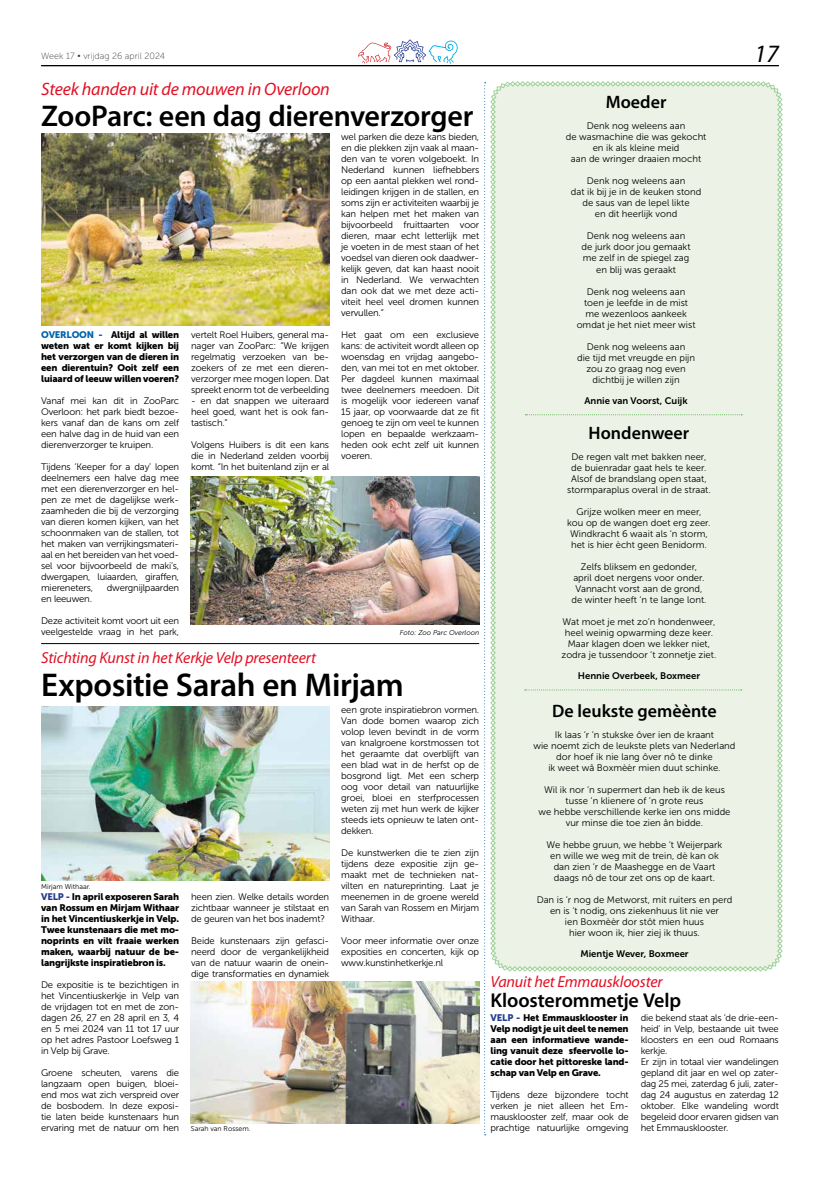
<style>
.page{position:relative;width:820px;height:1177px;background:#fff}
.page>*{position:absolute;margin:0;border:0;box-sizing:border-box;transform-origin:0 0}
.t1{font:600 33px "Myriad Pro";letter-spacing:-.015em;color:#000}
.t2{font:600 30px "Myriad Pro";letter-spacing:-.01em;color:#000}
.t3{font:italic 25px "Myriad Pro";color:#000}
.t4{font:600 20px "Myriad Pro";letter-spacing:-.01em;color:#000}
.t5{font:600 18px "Myriad Pro";color:#000}
.t6{font:italic 18px "Myriad Pro";letter-spacing:-.01em;color:#e21023}
.t7{font:italic 16px "Myriad Pro";letter-spacing:-.01em;color:#e21023}
.t8{font:9.5px/11px "Museo Sans 300";letter-spacing:-.005em;color:#000;text-align:justify}
.t9{font:9.5px/11px "Museo Sans 900";letter-spacing:-.02em;color:#000;text-align:justify}
.t10{font:9.5px "Museo Sans 700";color:#000}
.t11{font:9px "Museo Sans 100";color:#3c3c3b}
.t12{font:7px "Museo Sans 300";color:#000}
.t13{font:italic 7px "Museo Sans 300";color:#000}
.s1{color:#0063af}
.s2{color:#213a8f}
</style>
<div class="page">
<svg style="left:358px;top:39px;width:99px;height:25px"></svg>
<hr style="left:41px;top:65px;width:737px;height:1px;background:#000">
<svg style="left:484px;top:81px;width:298px;height:1054px"></svg>
<img style="left:41px;top:133px;width:288px;height:192px">
<img style="left:191px;top:476px;width:288px;height:148px">
<img style="left:41px;top:706px;width:288px;height:174px">
<img style="left:191px;top:981px;width:288px;height:142px">
<hr style="left:41px;top:643px;width:438px;height:1px;background:#000">
<p class="t11" style="left:41px;top:51px;width:125px">Week 17 • vrijdag 26 april 2024</p>
<h3 class="t3" style="left:754px;top:38px;width:26px">17</h3>
<h3 class="t5" style="left:605px;top:91px;width:62px">Moeder</h3>
<p class="t8" style="left:565px;top:121px;width:142px;text-align:center">Denk nog weleens aan<br>de wasmachine die was gekocht en ik als kleine meid<br>aan de wringer draaien mocht</p>
<p class="t8" style="left:570px;top:176px;width:132px;text-align:center">Denk nog weleens aan<br>dat ik bij je in de keuken stond de saus van de lepel likte<br>en dit heerlijk vond</p>
<p class="t8" style="left:581px;top:231px;width:110px;text-align:center">Denk nog weleens aan de jurk door jou gemaakt me zelf in de spiegel zag en blij was geraakt</p>
<p class="t8" style="left:576px;top:286px;width:120px;text-align:center">Denk nog weleens aan toen je leefde in de mist me wezenloos aankeek omdat je het niet meer wist</p>
<p class="t8" style="left:577px;top:341px;width:119px;text-align:center">Denk nog weleens aan<br>die tijd met vreugde en pijn zou zo graag nog even dichtbij je willen zijn</p>
<p class="t10" style="left:584px;top:395px;width:104px">Annie van Voorst, Cuijk</p>
<h3 class="t5" style="left:588px;top:421px;width:102px">Hondenweer</h3>
<p class="t8" style="left:567px;top:451px;width:145px;text-align:center">De regen valt met bakken neer, de buienradar gaat hels te keer.<br>Alsof de brandslang open staat, stormparaplus overal in de straat.</p>
<p class="t8" style="left:567px;top:506px;width:145px;text-align:center">Grijze wolken meer en meer, kou op de wangen doet erg zeer.<br>Windkracht 6 waait als ‘n storm, het is hier ècht geen Benidorm.</p>
<p class="t8" style="left:571px;top:561px;width:137px;text-align:center">Zelfs bliksem en gedonder, april doet nergens voor onder.<br>Vannacht vorst aan de grond, de winter heeft ‘n te lange lont.</p>
<p class="t8" style="left:561px;top:616px;width:156px;text-align:center">Wat moet je met zo’n hondenweer, heel weinig opwarming deze keer.<br>Maar klagen doen we lekker niet, zodra je tussendoor ‘t zonnetje ziet.</p>
<p class="t10" style="left:577px;top:670px;width:124px">Hennie Overbeek, Boxmeer</p>
<h3 class="t5" style="left:552px;top:699px;width:166px">De leukste gemèènte</h3>
<p class="t8" style="left:533px;top:729px;width:203px;text-align:center">Ik laas ‘r ‘n stukske ôver ien de kraant<br>wie noemt zich de leukste plets van Nederland dor hoef ik nie lang ôver nô te dinke<br>ik weet wâ Boxmèèr mien duut schinke.</p>
<p class="t8" style="left:538px;top:784px;width:193px;text-align:center">Wil ik nor ‘n supermert dan heb ik de keus tusse ‘n klienere of ‘n grote reus<br>we hebbe verschillende kerke ien ons midde vur minse die toe zien ân bidde.</p>
<p class="t8" style="left:546px;top:839px;width:177px;text-align:center">We hebbe gruun, we hebbe ‘t Weijerpark en wille we weg mit de trein, dè kan ok dan zien ‘r de Maashegge en de Vaart daags nô de tour zet ons op de kaart.</p>
<p class="t8" style="left:536px;top:894px;width:197px;text-align:center">Dan is ‘r nog de Metworst, mit ruiters en perd en is ‘t nodig, ons ziekenhuus lit nie ver<br>ien Boxmèèr dor stôt mien huus<br>hier woon ik, hier ziej ik thuus.</p>
<p class="t10" style="left:580px;top:948px;width:110px">Mientje Wever, Boxmeer</p>
<h3 class="t6" style="left:41px;top:78px;width:290px">Steek handen uit de mouwen in Overloon</h3>
<h2 class="t2" style="left:41px;top:97px;width:433px">ZooParc: een dag dierenverzorger</h2>
<p class="t8" style="left:341px;top:131px;width:139px">wel parken die deze kans bieden, en die plekken zijn vaak al maan&shy;den van te voren volgeboekt. In Nederland kunnen liefhebbers op een aantal plekken wel rond&shy;leidingen krijgen in de stallen, en soms zijn er activiteiten waarbij je kan helpen met het maken van bijvoorbeeld fruittaarten voor dieren, maar echt letterlijk met je voeten in de mest staan of het voedsel van dieren ook daadwer&shy;kelijk geven, dat kan haast nooit in Nederland. We verwachten dan ook dat we met deze acti&shy;viteit heel veel dromen kunnen vervullen.”</p>
<p class="t8" style="left:341px;top:329px;width:139px">Het gaat om een exclusieve kans: de activiteit wordt alleen op woensdag en vrijdag aangebo&shy;den, van mei tot en met oktober.<br>Per dagdeel kunnen maximaal twee deelnemers meedoen. Dit is mogelijk voor iedereen vanaf 15 jaar, op voorwaarde dat ze fit genoeg te zijn om veel te kunnen lopen en bepaalde werkzaam&shy;heden ook echt zelf uit kunnen voeren.</p>
<p class="t9" style="left:41px;top:329px;width:139px"><span class="s1">OVERLOON -</span> Altijd al willen weten wat er komt kijken bij het verzorgen van de dieren in een dierentuin? Ooit zelf een luiaard of leeuw willen voeren?</p>
<p class="t8" style="left:41px;top:395px;width:139px">Vanaf mei kan dit in ZooParc Overloon: het park biedt bezoe&shy;kers vanaf dan de kans om zelf een halve dag in de huid van een dierenverzorger te kruipen.</p>
<p class="t8" style="left:41px;top:461px;width:139px">Tijdens ‘Keeper for a day’ lopen deelnemers een halve dag mee met een dierenverzorger en hel&shy;pen ze met de dagelijkse werk&shy;zaamheden die bij de verzorging van dieren komen kijken, van het schoonmaken van de stallen, tot het maken van verrijkingsmateri&shy;aal en het bereiden van het voed&shy;sel voor bijvoorbeeld de maki’s, dwergapen, luiaarden, giraffen, miereneters,</p>
<p class="t8" style="left:191px;top:329px;width:139px">vertelt Roel Huibers, general ma&shy;nager van ZooParc: “We krijgen regelmatig verzoeken van be&shy;zoekers of ze met een dieren&shy;verzorger mee mogen lopen. Dat spreekt enorm tot de verbeelding</p>
<p class="t8" style="left:191px;top:395px;width:139px">- en dat snappen we uiteraard heel goed, want het is ook fan&shy;tastisch.”</p>
<p class="t8" style="left:191px;top:439px;width:139px">Volgens Huibers is dit een kans die in Nederland zelden voorbij komt. “In het buitenland zijn er al</p>
<p class="t8" style="left:107px;top:582px;width:74px">dwergnijlpaarden</p>
<p class="t8" style="left:41px;top:593px;width:52px">en leeuwen.</p>
<p class="t8" style="left:41px;top:615px;width:139px">Deze activiteit komt voort uit een veelgestelde vraag in het park,</p>
<p class="t13" style="left:399px;top:628px;width:81px">Foto: Zoo Parc Overloon</p>
<h3 class="t7" style="left:41px;top:648px;width:276px">Stichting Kunst in het Kerkje Velp presenteert</h3>
<h1 class="t1" style="left:41px;top:664px;width:364px">Expositie Sarah en Mirjam</h1>
<p class="t8" style="left:341px;top:703px;width:139px">een grote inspiratiebron vormen.<br>Van dode bomen waarop zich volop leven bevindt in de vorm van knalgroene korstmossen tot het geraamte dat overblijft van een blad wat in de herfst op de bosgrond ligt. Met een scherp oog voor detail van natuurlijke groei, bloei en sterfprocessen weten zij met hun werk de kijker steeds iets opnieuw te laten ont&shy;dekken.</p>
<p class="t8" style="left:341px;top:846px;width:139px">De kunstwerken die te zien zijn tijdens deze expositie zijn ge&shy;maakt met de technieken nat&shy;vilten en natureprinting. Laat je meenemen in de groene wereld van Sarah van Rossem en Mirjam Withaar.</p>
<p class="t8" style="left:341px;top:934px;width:139px">Voor meer informatie over onze exposities en concerten, kijk op www.kunstinhetkerkje.nl</p>
<p class="t12" style="left:41px;top:882px;width:51px">Mirjam Withaar.</p>
<p class="t9" style="left:41px;top:890px;width:139px"><span class="s2">VELP -</span> In april exposeren Sarah van Rossum en Mirjam Withaar in het Vincentiuskerkje in Velp.<br>Twee kunstenaars die met mo&shy;noprints en vilt fraaie werken maken, waarbij natuur de be&shy;langrijkste inspiratiebron is.</p>
<p class="t8" style="left:41px;top:978px;width:139px">De expositie is te bezichtigen in het Vincentiuskerkje in Velp van de vrijdagen tot en met de zon&shy;dagen 26, 27 en 28 april en 3, 4 en 5 mei 2024 van 11 tot 17 uur op het adres Pastoor Loefsweg 1 in Velp bij Grave.</p>
<p class="t8" style="left:41px;top:1066px;width:139px">Groene scheuten, varens die langzaam open buigen, bloei&shy;end mos wat zich verspreid over de bosbodem. In deze exposi&shy;tie laten beide kunstenaars hun ervaring met de natuur om hen</p>
<p class="t8" style="left:191px;top:890px;width:139px">heen zien. Welke details worden zichtbaar wanneer je stilstaat en de geuren van het bos inademt?</p>
<p class="t8" style="left:191px;top:934px;width:139px">Beide kunstenaars zijn gefasci&shy;neerd door de vergankelijkheid van de natuur waarin de onein&shy;dige transformaties en dynamiek</p>
<h3 class="t7" style="left:490px;top:971px;width:173px">Vanuit het Emmausklooster</h3>
<h3 class="t4" style="left:490px;top:987px;width:192px">Kloosterommetje Velp</h3>
<p class="t9" style="left:490px;top:1011px;width:140px"><span class="s2">VELP -</span> Het Emmausklooster in Velp nodigt je uit deel te nemen aan een informatieve wande&shy;ling vanuit deze sfeervolle lo&shy;catie door het pittoreske land&shy;schap van Velp en Grave.</p>
<p class="t8" style="left:490px;top:1088px;width:140px">Tijdens deze bijzondere tocht verken je niet alleen het Em&shy;mausklooster zelf, maar ook de prachtige natuurlijke omgeving</p>
<p class="t8" style="left:640px;top:1011px;width:140px;text-align:left">die bekend staat als ‘de drie-een&shy;heid’ in Velp, bestaande uit twee kloosters en een oud Romaans kerkje.<br>Er zijn in totaal vier wandelingen gepland dit jaar en wel op zater&shy;dag 25 mei, zaterdag 6 juli, zater&shy;dag 24 augustus en zaterdag 12 oktober. Elke wandeling wordt begeleid door ervaren gidsen van het Emmausklooster.</p>
<p class="t12" style="left:191px;top:1124px;width:61px">Sarah van Rossem.</p>
</div>
